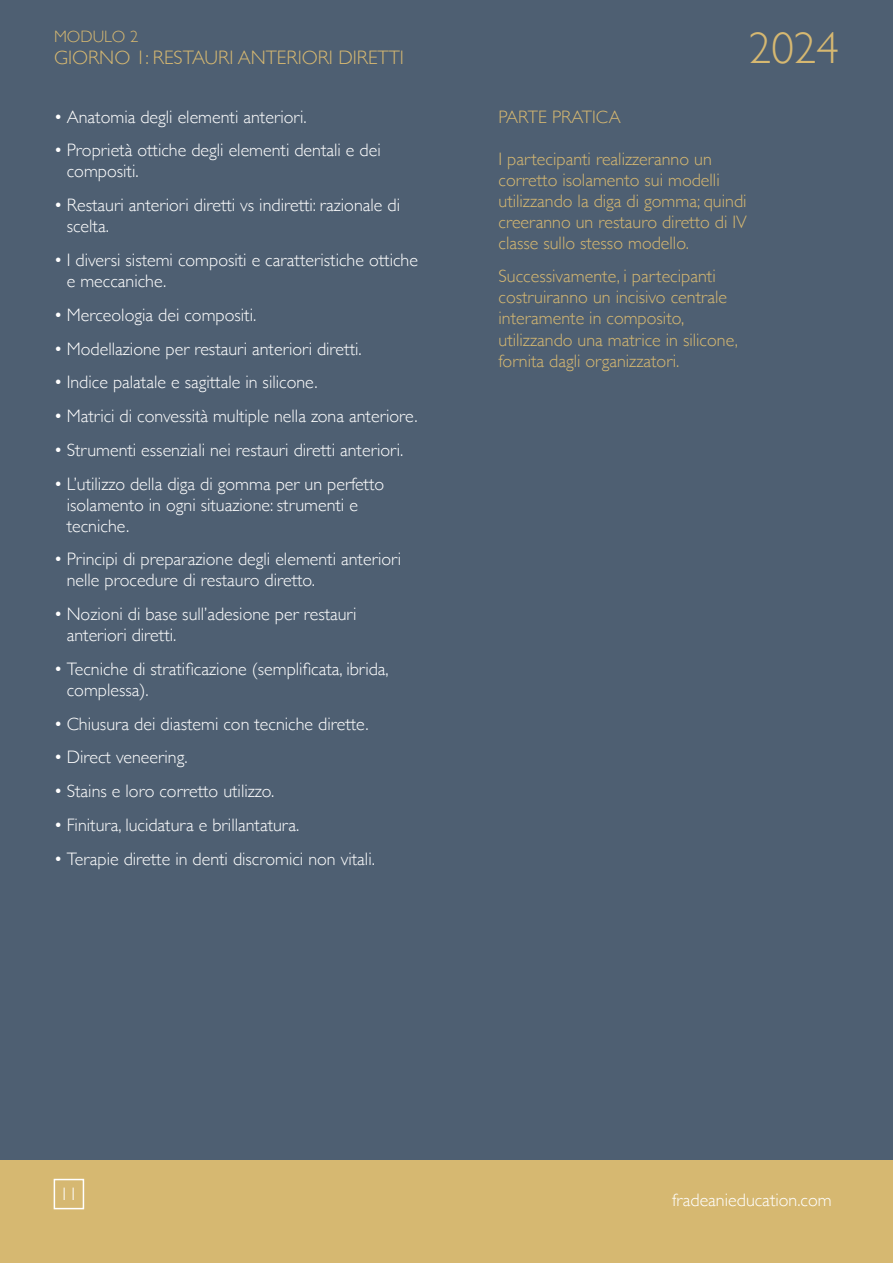
<style>
.page{position:relative;width:893px;height:1263px;background:#4e5f72}
.page>*{position:absolute;margin:0;border:0;box-sizing:border-box;transform-origin:0 0}
.t1{font:300 45px "Gill Sans";color:#d6b871}
.t2{font:300 19.5px "Gill Sans";color:#d6b871}
.t3{font:300 18px/21px "Gill Sans";color:#fff}
.t4{font:300 18px/21px "Gill Sans";color:#d6b871}
.t5{font:300 16.5px "Gill Sans";color:#d6b871}
</style>
<div class="page">
<div style="left:1px;top:1160px;width:892px;height:103px;background:#d6b871"></div>
<div style="left:54px;top:1179px;width:30px;height:30px;border:2px solid #fff"></div>
<p class="t5" style="left:54px;top:24px;width:86px">MODULO 2</p>
<h1 class="t1" style="left:749px;top:13px;width:92px">2024</h1>
<p class="t2" style="left:54px;top:42px;width:352px">GIORNO 1: RESTAURI ANTERIORI DIRETTI</p>
<p class="t3" style="left:54px;top:105px;width:254px">• Anatomia degli elementi anteriori.</p>
<p class="t3" style="left:67px;top:139px;width:315px;text-indent:-13px">• Proprietà ottiche degli elementi dentali e dei compositi.</p>
<p class="t3" style="left:67px;top:194px;width:335px;text-indent:-13px">• Restauri anteriori diretti vs indiretti: razionale di scelta.</p>
<p class="t3" style="left:67px;top:249px;width:353px;text-indent:-13px">• I diversi sistemi compositi e caratteristiche ottiche e meccaniche.</p>
<p class="t3" style="left:54px;top:303px;width:204px">• Merceologia dei compositi.</p>
<p class="t3" style="left:54px;top:337px;width:309px">• Modellazione per restauri anteriori diretti.</p>
<p class="t3" style="left:54px;top:371px;width:265px">• Indice palatale e sagittale in silicone.</p>
<p class="t3" style="left:54px;top:405px;width:365px">• Matrici di convessità multiple nella zona anteriore.</p>
<p class="t3" style="left:54px;top:438px;width:351px">• Strumenti essenziali nei restauri diretti anteriori.</p>
<p class="t3" style="left:67px;top:472px;width:319px;text-indent:-13px">• L’utilizzo della diga di gomma per un perfetto isolamento in ogni situazione: strumenti e tecniche.</p>
<p class="t3" style="left:67px;top:548px;width:336px;text-indent:-13px">• Principi di preparazione degli elementi anteriori nelle procedure di restauro diretto.</p>
<p class="t3" style="left:67px;top:603px;width:291px;text-indent:-13px">• Nozioni di base sull’adesione per restauri anteriori diretti.</p>
<p class="t3" style="left:67px;top:658px;width:324px;text-indent:-13px">• Tecniche di stratificazione (semplificata, ibrida, complessa).</p>
<p class="t3" style="left:54px;top:712px;width:316px">• Chiusura dei diastemi con tecniche dirette.</p>
<p class="t3" style="left:54px;top:746px;width:135px">• Direct veneering.</p>
<p class="t3" style="left:54px;top:780px;width:222px">• Stains e loro corretto utilizzo.</p>
<p class="t3" style="left:54px;top:814px;width:247px">• Finitura, lucidatura e brillantatura.</p>
<p class="t3" style="left:54px;top:847px;width:322px">• Terapie dirette in denti discromici non vitali.</p>
<p class="t4" style="left:498px;top:105px;width:124px">PARTE PRATICA</p>
<p class="t4" style="left:498px;top:147px;width:250px">I partecipanti realizzeranno un corretto isolamento sui modelli utilizzando la diga di gomma; quindi creeranno un restauro diretto di IV classe sullo stesso modello.</p>
<p class="t4" style="left:498px;top:265px;width:241px">Successivamente, i partecipanti costruiranno un incisivo centrale interamente in composito, utilizzando una matrice in silicone, fornita dagli organizzatori.</p>
<p class="t3" style="left:60px;top:1183px;width:19px">11</p>
<p class="t3" style="left:672px;top:1188px;width:161px">fradeanieducation.com</p>
</div>
